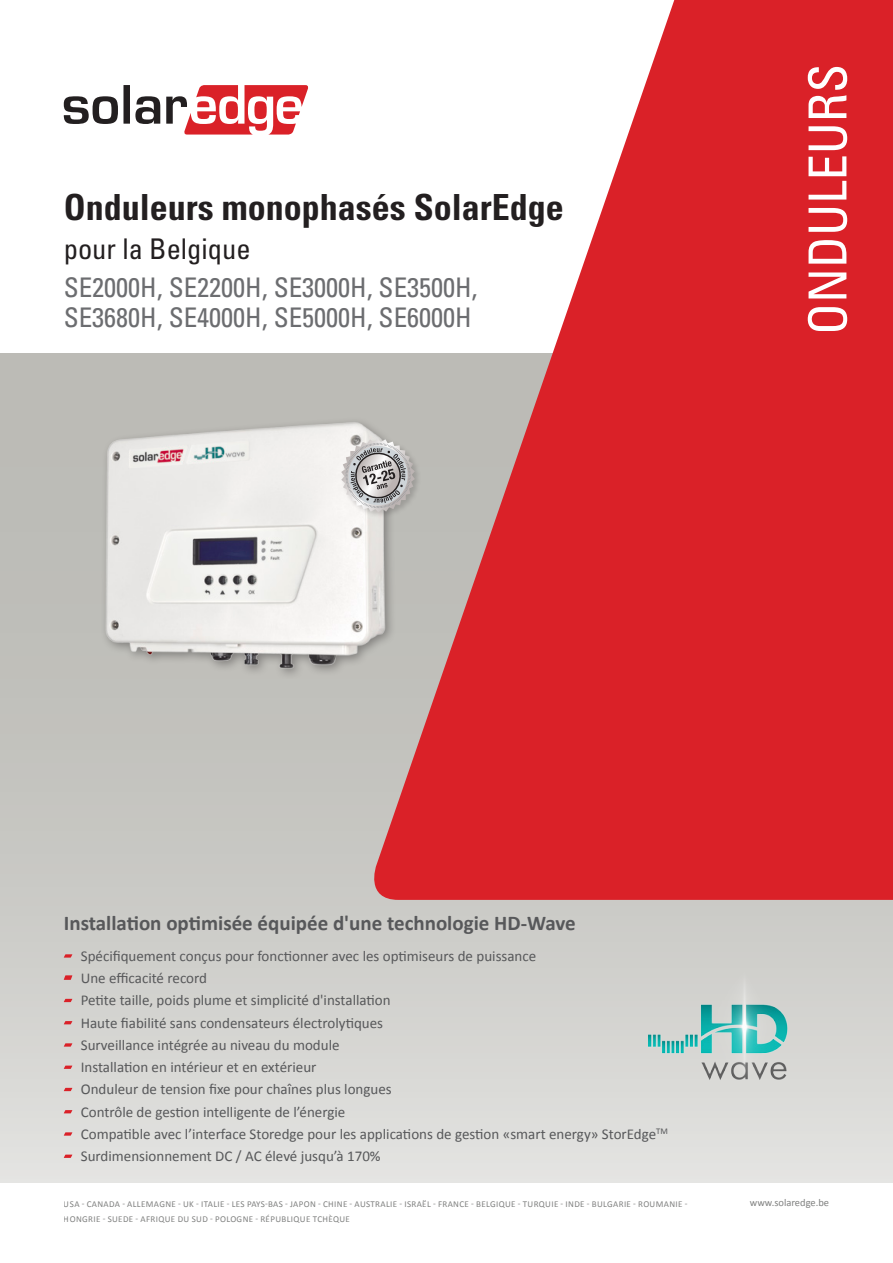
<style>
.page{position:relative;width:893px;height:1263px;background:#fff}
.page>*{position:absolute;margin:0;border:0;box-sizing:border-box;transform-origin:0 0}
.pg1_Family_vertical{font:condensed 52.5px "Univers LT Std";color:#fff}
.pg1_Product_Header{font:700 condensed 36px "Univers LT Std";color:#231f20}
.pg1_Product_Header-2{font:condensed 28.5px "Univers LT Std";color:#231f20}
.pg1_Product_Subheade{font:condensed 27px/30px "Univers LT Std";color:#6c6d70}
.pg1_Text_bold{font:700 21px "Calibri";color:#57585a}
.Pg1_Text_Bullets{font:15px "Calibri";color:#57585a}
.pg1_Text_URL{font:10.5px "Calibri";color:#808180}
.t1{font:9px/15px "Calibri";letter-spacing:.04em;color:#808180}
</style>
<div class="page">
<div style="left:0;top:353px;width:893px;height:829px;background:linear-gradient(to bottom,#b4b3ae,#dbdbd8)"></div>
<svg style="left:364px;top:0;width:529px;height:900px;fill:#da2128"></svg>
<svg style="left:64px;top:85px;width:244px;height:50px"></svg>
<img style="left:649px;top:968px;width:159px;height:123px">
<svg style="left:64px;top:954px;width:8px;height:3px"></svg>
<svg style="left:64px;top:975px;width:8px;height:5px"></svg>
<svg style="left:64px;top:999px;width:8px;height:3px"></svg>
<svg style="left:64px;top:1021px;width:8px;height:3px"></svg>
<svg style="left:64px;top:1043px;width:8px;height:3px"></svg>
<svg style="left:64px;top:1065px;width:8px;height:4px"></svg>
<svg style="left:64px;top:1088px;width:8px;height:3px"></svg>
<svg style="left:64px;top:1110px;width:8px;height:3px"></svg>
<svg style="left:64px;top:1132px;width:8px;height:4px"></svg>
<svg style="left:64px;top:1154px;width:8px;height:4px"></svg>
<img style="left:85px;top:414px;width:322px;height:272px">
<div style="left:340px;top:438px;width:82px;height:82px;background:#231f20;opacity:.2"></div>
<svg style="left:341px;top:438px;width:74px;height:74px;background:#b8b7b6"></svg>
<p class="pg1_Product_Header" style="left:64px;top:185px;width:501px">Onduleurs monophasés SolarEdge</p>
<p class="pg1_Product_Header-2" style="left:64px;top:230px;width:188px">pour la Belgique</p>
<p class="pg1_Product_Subheade" style="left:64px;top:272px;width:415px">SE2000H, SE2200H, SE3000H, SE3500H,<br>SE3680H, SE4000H, SE5000H, SE6000H</p>
<p class="pg1_Family_vertical" style="left:794px;top:335px;width:273px;rotate:-90deg">ONDULEURS</p>
<p class="pg1_Text_bold" style="left:64px;top:910px;width:513px">Installation optimisée équipée 'd une technologie HD-Wave</p>
<p class="Pg1_Text_Bullets" style="left:81px;top:946px;width:457px">Spécifiquement conçus pour fonctionner avec les optimiseurs de puissance</p>
<p class="Pg1_Text_Bullets" style="left:81px;top:968px;width:128px">Une efficacité record</p>
<p class="Pg1_Text_Bullets" style="left:81px;top:991px;width:311px">Petite taille, poids plume et simplicité 'd installation</p>
<p class="Pg1_Text_Bullets" style="left:81px;top:1013px;width:304px">Haute fiabilité sans condensateurs électrolytiques</p>
<p class="Pg1_Text_Bullets" style="left:81px;top:1035px;width:260px">Surveillance intégrée au niveau du module</p>
<p class="Pg1_Text_Bullets" style="left:81px;top:1057px;width:237px">Installation en intérieur et en extérieur</p>
<p class="Pg1_Text_Bullets" style="left:81px;top:1080px;width:312px">Onduleur de tension fixe pour chaînes plus longues</p>
<p class="Pg1_Text_Bullets" style="left:81px;top:1102px;width:266px">Contrôle de gestion intelligente de ’l énergie</p>
<p class="Pg1_Text_Bullets" style="left:81px;top:1124px;width:589px">Compatible avec ’l interface Storedge pour les applications de gestion «smart energy» StorEdge<sup>TM</sup></p>
<p class="Pg1_Text_Bullets" style="left:81px;top:1146px;width:301px">Surdimensionnement DC / AC élevé jusqu à’ 170%</p>
<p class="t1" style="left:64px;top:1196px;width:625px">USA - CANADA - ALLEMAGNE - UK - ITALIE - LES PAYS-BAS - JAPON - CHINE - AUSTRALIE - ISRAËL - FRANCE - BELGIQUE - TURQUIE - INDE - BULGARIE - ROUMANIE -<br>HONGRIE - SUEDE - AFRIQUE DU SUD - POLOGNE - RÉPUBLIQUE TCHÈQUE</p>
<p class="pg1_Text_URL" style="left:750px;top:1196px;width:81px">www.solaredge.be</p>
</div>
